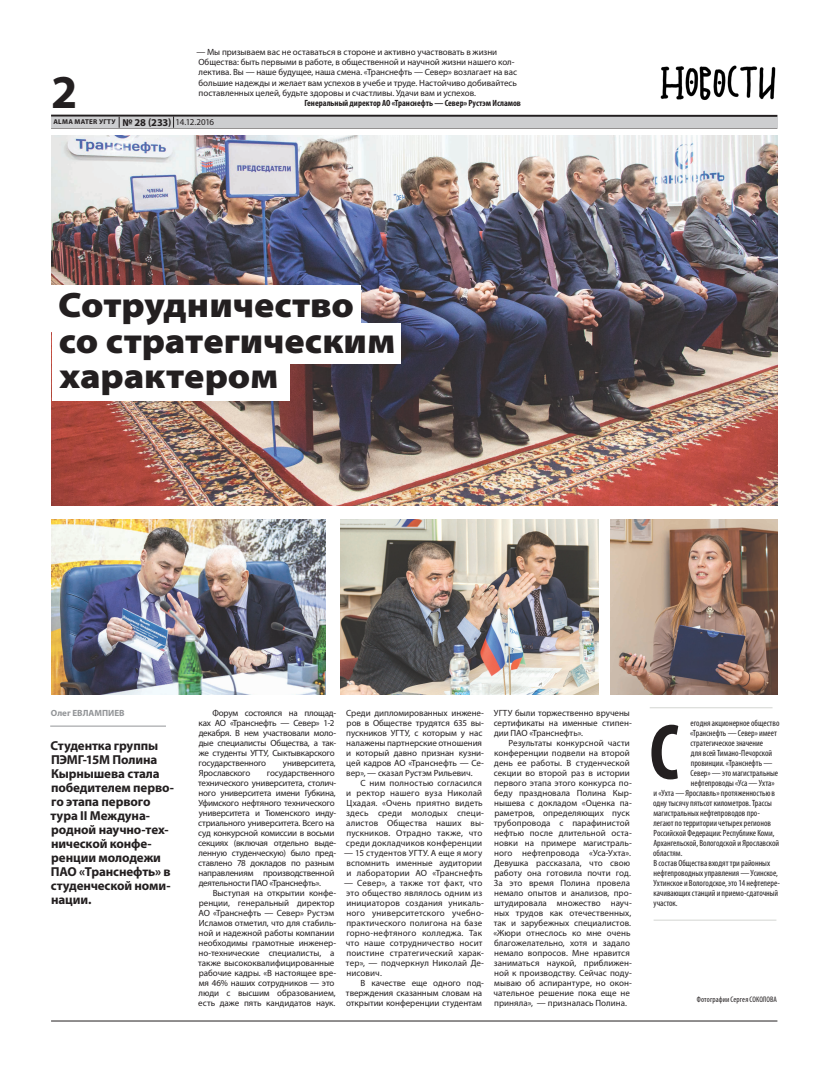
<style>
.page{position:relative;width:820px;height:1078px;background:#fff}
.page>*{position:absolute;margin:0;border:0;box-sizing:border-box;transform-origin:0 0}
.t1{font:700 47.4px "Myriad Pro";color:#231f20}
.t2{font:900 semi-expanded 35.4px/35.4px "Myriad Pro";color:#231f20}
.t3{font:700 13px/14px "Myriad Pro";letter-spacing:-.01em;color:#231f20}
.t4{font:9px/10px "Myriad Pro";color:#231f20}
.t5{font:condensed 9px "Myriad Pro";color:#231f20}
.t6{font:9px/10px "Myriad Pro";letter-spacing:-.025em;color:#231f20}
.t7{font:700 condensed 9px "Myriad Pro";letter-spacing:-.005em;color:#231f20}
.t8{font:700 9px "Myriad Pro";color:#939598}
.t9{font:9px "Myriad Pro";letter-spacing:-.03em;color:#231f20}
.t10{font:condensed 8px "Myriad Pro";letter-spacing:.01em;color:#231f20}
.t11{font:700 7px "Myriad Pro";letter-spacing:.04em;color:#231f20}
.s1{font-size:10.5px}
.s2{font-weight:400;font-size:9px}
</style>
<div class="page">
<hr style="left:51px;top:128px;width:726px;height:1px;background:#231f20">
<hr style="left:51px;top:115px;width:726px;height:2px;background:#231f20">
<div style="left:51px;top:117px;width:726px;height:11px;background:#cdced0"></div>
<svg style="left:173px;top:116px;width:1px;height:12px"></svg>
<hr style="left:51px;top:1020px;width:726px;height:1px;background:#231f20">
<img style="left:660px;top:65px;width:116px;height:35px">
<img style="left:51px;top:135px;width:726px;height:370px">
<img style="left:52px;top:519px;width:273px;height:175px">
<img style="left:340px;top:519px;width:258px;height:175px">
<img style="left:610px;top:519px;width:167px;height:175px">
<svg style="left:651px;top:724px;width:27px;height:55px"></svg>
<hr style="left:649px;top:707px;width:123px;height:1px;background:#d3d5d1">
<hr style="left:653px;top:919px;width:123px;height:1px;background:#d3d5d1">
<div style="left:51px;top:285px;width:309px;height:47px;background:#fff"></div>
<div style="left:52px;top:323px;width:348px;height:40px;background:#fff"></div>
<div style="left:52px;top:361px;width:237px;height:40px;background:#fff"></div>
<hr style="left:50px;top:725px;width:116px;height:1px;background:#939598">
<p class="t4" style="left:196px;top:47px;width:322px">— Мы призываем вас не оставаться в стороне и активно участвовать в жизни Общества: быть первыми в работе, в общественной и научной жизни нашего кол&shy;лектива. Вы — наше будущее, наша смена. «Транснефть — Север» возлагает на вас большие надежды и желает вам успехов в учебе и труде. Настойчиво добивайтесь поставленных целей, будьте здоровы и счастливы. Удачи вам и успехов.</p>
<p class="t7" style="left:304px;top:97px;width:218px">Генеральный директор АО «Транснефть — Север» Рустэм Исламов</p>
<h1 class="t1" style="left:51px;top:61px;width:28px">2</h1>
<p class="t11" style="left:53px;top:117px;width:162px">ALMA MATER УГТУ <span class="s1">№ 28 (233)</span> <span class="s2">14.12.2016</span></p>
<h2 class="t2" style="left:58px;top:288px;width:338px">Сотрудничество со стратегическим характером</h2>
<p class="t8" style="left:51px;top:706px;width:75px">Олег ЕВЛАМПИЕВ</p>
<h3 class="t3" style="left:50px;top:738px;width:125px">Студентка группы<br>ПЭМГ-15М Полина<br>Кырнышева стала победителем перво&shy;го этапа первого тура II Междуна&shy;родной научно-тех&shy;нической конфе&shy;ренции молодежи<br>ПАО «Транснефть» в студенческой номи&shy;нации.</h3>
<p class="t6" style="left:198px;top:707px;width:139px;text-indent:14px">Форум состоялся на площад&shy;ках АО «Транснефть — Север» 1-2 декабря. В нем участвовали моло&shy;дые специалисты Общества, а так&shy;же студенты УГТУ, Сыктывкарского государственного</p>
<p class="t6" style="left:283px;top:757px;width:54px">университета,</p>
<p class="t9" style="left:199px;top:767px;width:53px">Ярославского</p>
<p class="t6" style="left:198px;top:767px;width:139px;text-indent:69px">государственного технического университета, столич&shy;ного университета имени Губкина,<br>Уфимского нефтяного технического университета и Тюменского инду&shy;стриального университета. Всего на суд конкурсной комиссии в восьми секциях (включая отдельно выде&shy;ленную студенческую) было пред&shy;ставлено 78 докладов по разным направлениям производственной деятельности ПАО «Транснефть».</p>
<p class="t4" style="left:198px;top:887px;width:139px;text-indent:15px">Выступая на открытии конфе&shy;ренции, генеральный директор<br>АО «Транснефть — Север» Рустэм<br>Исламов отметил, что для стабиль&shy;ной и надежной работы компании необходимы грамотные инженер&shy;но-технические специалисты, а также высококвалифицированные рабочие кадры. «В настоящее вре&shy;мя 46% наших сотрудников — это люди с высшим образованием, есть даже пять кандидатов наук.</p>
<p class="t4" style="left:346px;top:707px;width:139px">Среди дипломированных инжене&shy;ров в Обществе трудятся 635 вы&shy;пускников УГТУ, с которым у нас налажены партнерские отношения и который давно признан кузни&shy;цей кадров АО «Транснефть — Се&shy;вер», — сказал Рустэм Рильевич.</p>
<p class="t4" style="left:346px;top:777px;width:139px;text-indent:14px">С ним полностью согласился и ректор нашего вуза Николай<br>Цхадая. «Очень приятно видеть здесь среди молодых специ&shy;алистов Общества наших вы&shy;пускников. Отрадно также, что среди докладчиков конференции</p>
<p class="t4" style="left:344px;top:847px;width:140px;text-align:justify">— 15 студентов УГТУ. А еще я могу вспомнить именные аудитории и лаборатории АО «Транснефть</p>
<p class="t4" style="left:344px;top:877px;width:141px">— Север», а также тот факт, что это общество являлось одним из инициаторов создания уникаль&shy;ного университетского учебно&shy;практического полигона на базе горно-нефтяного колледжа. Так что наше сотрудничество носит поистине стратегический харак&shy;тер», — подчеркнул Николай Де&shy;нисович.</p>
<p class="t4" style="left:346px;top:977px;width:139px;text-indent:15px">В качестве еще одного под&shy;тверждения сказанным словам на открытии конференции студентам</p>
<p class="t4" style="left:493px;top:707px;width:139px">УГТУ были торжественно вручены сертификаты на именные стипен&shy;дии ПАО «Транснефть».</p>
<p class="t4" style="left:493px;top:737px;width:140px;text-indent:15px">Результаты конкурсной части конференции подвели на второй день ее работы. В студенческой секции во второй раз в истории первого этапа этого конкурса по&shy;беду праздновала Полина Кыр&shy;нышева с докладом «Оценка па&shy;раметров, определяющих пуск трубопровода с парафинистой нефтью после длительной оста&shy;новки на примере магистраль&shy;ного нефтепровода «Уса-Ухта».<br>Девушка рассказала, что свою работу она готовила почти год.<br>За это время Полина провела немало опытов и анализов, про&shy;штудировала множество науч&shy;ных трудов как отечественных, так и зарубежных специалистов. «Жюри отнеслось ко мне очень благожелательно, хотя и задало немало вопросов. Мне нравится заниматься наукой, приближен&shy;ной к производству. Сейчас поду&shy;мываю об аспирантуре, но окон&shy;чательное решение пока еще не приняла», — призналась Полина.</p>
<p class="t5" style="left:690px;top:717px;width:90px">егодня акционерное общество</p>
<p class="t5" style="left:689px;top:727px;width:88px">«Транснефть — Север» имеет</p>
<p class="t5" style="left:690px;top:737px;width:74px">стратегическое значение</p>
<p class="t5" style="left:690px;top:747px;width:83px">для всей Тимано-Печорской</p>
<p class="t5" style="left:690px;top:757px;width:83px">провинции. «Транснефть —</p>
<p class="t5" style="left:690px;top:767px;width:89px">Север» — это магистральные</p>
<p class="t5" style="left:690px;top:777px;width:85px">нефтепроводы «Уса — Ухта»</p>
<p class="t5" style="left:653px;top:787px;width:123px">и «Ухта — Ярославль» протяженностью в</p>
<p class="t5" style="left:653px;top:797px;width:120px">одну тысячу пятьсот километров. Трассы</p>
<p class="t5" style="left:653px;top:807px;width:108px">магистральных нефтепроводов про-</p>
<p class="t5" style="left:653px;top:817px;width:119px">легают по территории четырех регионов</p>
<p class="t5" style="left:653px;top:827px;width:122px">Российской Федерации: Республике Коми,</p>
<p class="t5" style="left:653px;top:837px;width:127px">Архангельской, Вологодской и Ярославской</p>
<p class="t5" style="left:653px;top:847px;width:31px">областям.</p>
<p class="t5" style="left:653px;top:857px;width:118px">В состав Общества входят три районных</p>
<p class="t5" style="left:653px;top:867px;width:126px">нефтепроводных управления — Усинское,</p>
<p class="t5" style="left:653px;top:877px;width:128px">Ухтинское и Вологодское, это 14 нефтепере-</p>
<p class="t5" style="left:653px;top:887px;width:126px">качивающих станций и приемо-сдаточный</p>
<p class="t5" style="left:653px;top:897px;width:26px">участок.</p>
<p class="t10" style="left:696px;top:994px;width:82px">Фотографии Сергея СОКОЛОВА</p>
</div>
